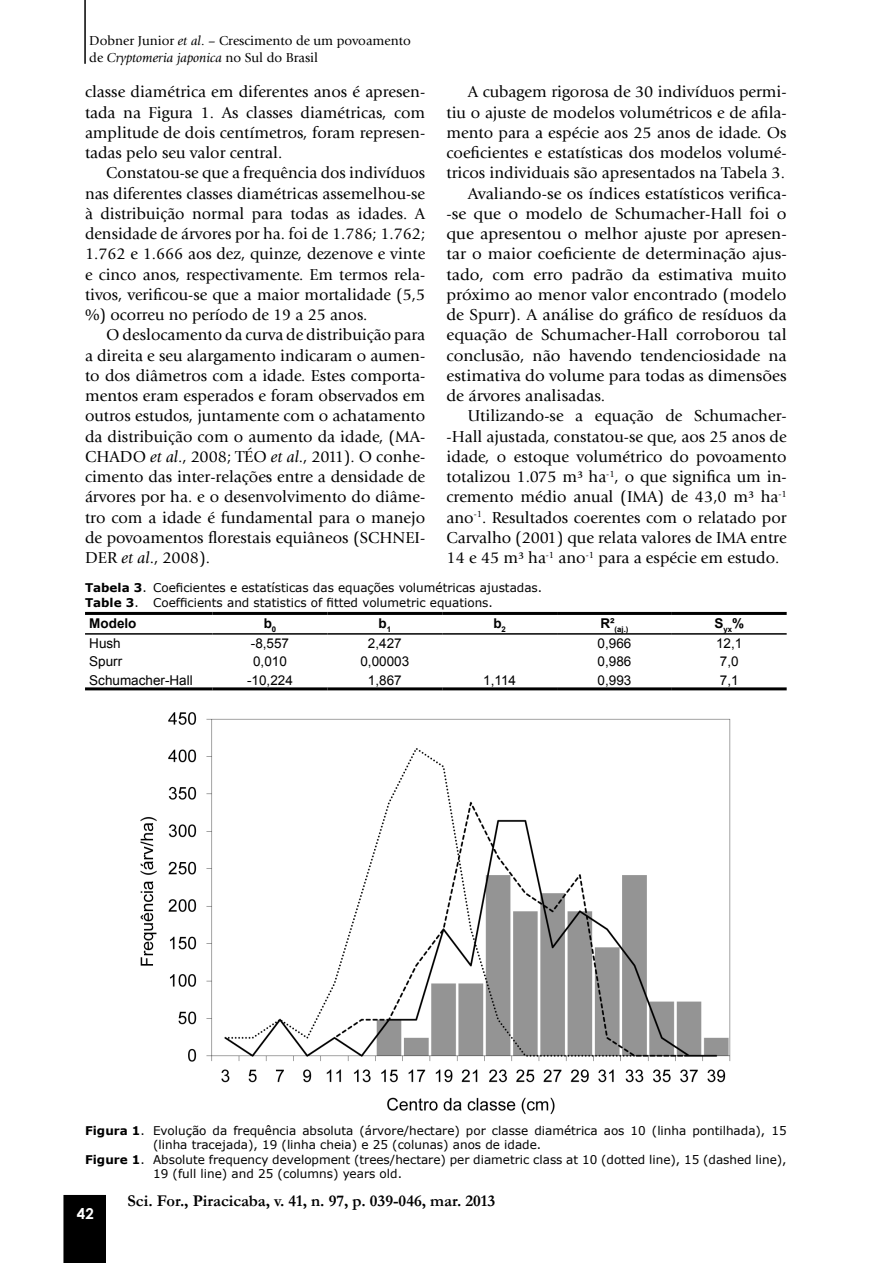
<style>
.page{position:relative;width:893px;height:1263px;background:#fff}
.page>*{position:absolute;margin:0;border:0;box-sizing:border-box;transform-origin:0 0}
.Texto{font:16.5px/20.2px "Giovanni";color:#000;text-align:justify}
.t1{font:700 16.5px "Garamond";color:#000}
.t2{font:700 15px "Century Gothic";color:#fff}
.Texto-Tabela{font:13.5px "Arial";color:#000}
.t3{font:13.5px/16.2px "Giovanni";color:#000}
.Texto-Tabela-2{font:700 13.5px "Arial";color:#000}
.Titulo_Figuras_Tabel{font:12px/14.4px "Verdana";color:#000}
.Texto-Tabela-3{font:700 7.8px "Arial";color:#000}
.s1{font-style:italic}
.s2{font-weight:700}
</style>
<div class="page">
<div style="left:63px;top:1195px;width:43px;height:68px;background:#000"></div>
<hr style="left:84px;top:0;width:2px;height:64px;background:#000">
<img style="left:140px;top:712px;width:591px;height:403px">
<hr style="left:85px;top:612px;width:128px;height:3px;background:#000">
<hr style="left:213px;top:612px;width:114px;height:3px;background:#000">
<hr style="left:327px;top:612px;width:115px;height:3px;background:#000">
<hr style="left:442px;top:612px;width:115px;height:3px;background:#000">
<hr style="left:557px;top:612px;width:115px;height:3px;background:#000">
<hr style="left:672px;top:612px;width:115px;height:3px;background:#000">
<hr style="left:85px;top:687px;width:128px;height:3px;background:#000">
<hr style="left:213px;top:687px;width:114px;height:3px;background:#000">
<hr style="left:327px;top:687px;width:115px;height:3px;background:#000">
<hr style="left:442px;top:687px;width:115px;height:3px;background:#000">
<hr style="left:557px;top:687px;width:115px;height:3px;background:#000">
<hr style="left:672px;top:687px;width:115px;height:3px;background:#000">
<hr style="left:85px;top:633px;width:128px;height:2px;background:#000">
<hr style="left:213px;top:633px;width:114px;height:2px;background:#000">
<hr style="left:327px;top:633px;width:115px;height:2px;background:#000">
<hr style="left:442px;top:633px;width:115px;height:2px;background:#000">
<hr style="left:557px;top:633px;width:115px;height:2px;background:#000">
<hr style="left:672px;top:633px;width:115px;height:2px;background:#000">
<p class="t3" style="left:89px;top:33px;width:323px">Dobner Junior <span class="s1">et al</span>. – Crescimento de um povoamento de <span class="s1">Cryptomeria japonica</span> no Sul do Brasil</p>
<p class="Texto" style="left:85px;top:82px;width:342px">classe diamétrica em diferentes anos é apresen&shy;tada na Figura 1. As classes diamétricas, com amplitude de dois centímetros, foram represen&shy;tadas pelo seu valor central.</p>
<p class="Texto" style="left:85px;top:163px;width:342px;text-indent:21px">Constatou-se que a frequência dos indivíduos nas diferentes classes diamétricas assemelhou-se à distribuição normal para todas as idades. A densidade de árvores por ha. foi de 1.786; 1.762; 1.762 e 1.666 aos dez, quinze, dezenove e vinte e cinco anos, respectivamente. Em termos rela&shy;tivos, verificou-se que a maior mortalidade (5,5 %) ocorreu no período de 19 a 25 anos.</p>
<p class="Texto" style="left:85px;top:325px;width:342px;text-indent:21px">O deslocamento da curva de distribuição para a direita e seu alargamento indicaram o aumen&shy;to dos diâmetros com a idade. Estes comporta&shy;mentos eram esperados e foram observados em outros estudos, juntamente com o achatamento da distribuição com o aumento da idade, (MA-CHADO <span class="s1">et al</span>., 2008; TÉO <span class="s1">et al</span>., 2011). O conhe&shy;cimento das inter-relações entre a densidade de árvores por ha. e o desenvolvimento do diâme&shy;tro com a idade é fundamental para o manejo de povoamentos florestais equiâneos (SCHNEI-DER <span class="s1">et al</span>., 2008).</p>
<p class="Texto" style="left:446px;top:82px;width:342px;text-indent:21px">A cubagem rigorosa de 30 indivíduos permi&shy;tiu o ajuste de modelos volumétricos e de afila&shy;mento para a espécie aos 25 anos de idade. Os coeficientes e estatísticas dos modelos volumé&shy;tricos individuais são apresentados na Tabela 3.</p>
<p class="Texto" style="left:446px;top:183px;width:342px;text-indent:21px">Avaliando-se os índices estatísticos verifica--se que o modelo de Schumacher-Hall foi o que apresentou o melhor ajuste por apresen&shy;tar o maior coeficiente de determinação ajus&shy;tado, com erro padrão da estimativa muito próximo ao menor valor encontrado (modelo de Spurr). A análise do gráfico de resíduos da equação de Schumacher-Hall corroborou tal conclusão, não havendo tendenciosidade na estimativa do volume para todas as dimensões de árvores analisadas.</p>
<p class="Texto" style="left:446px;top:406px;width:342px;text-indent:21px">Utilizando-se a equação de Schumacher--Hall ajustada, constatou-se que, aos 25 anos de idade, o estoque volumétrico do povoamento totalizou 1.075 m³ ha<sup>-1</sup>, o que significa um in&shy;cremento médio anual (IMA) de 43,0 m³ ha<sup>-1 </sup>ano<sup>-1</sup>. Resultados coerentes com o relatado por Carvalho (2001) que relata valores de IMA entre 14 e 45 m³ ha<sup>-1</sup> ano<sup>-1</sup> para a espécie em estudo.</p>
<p class="Titulo_Figuras_Tabel" style="left:85px;top:580px;width:459px"><span class="s2">Tabela 3</span>. Coeficientes e estatísticas das equações volumétricas ajustadas.</p>
<p class="Titulo_Figuras_Tabel" style="left:85px;top:595px;width:409px"><span class="s2">Table 3</span>. Coefficients and statistics of fitted volumetric equations.</p>
<p class="Texto-Tabela-2" style="left:89px;top:614px;width:49px">Modelo</p>
<p class="Texto-Tabela-2" style="left:264px;top:614px;width:14px">b<sub>0</sub></p>
<p class="Texto-Tabela-2" style="left:379px;top:614px;width:14px">b<sub>1</sub></p>
<p class="Texto-Tabela-2" style="left:493px;top:614px;width:14px">b<sub>2</sub></p>
<p class="Texto-Tabela-3" style="left:600px;top:624px;width:30px"><sup>R²</sup>(aj.)</p>
<p class="Texto-Tabela-2" style="left:714px;top:614px;width:31px">S<sub>yx</sub>%</p>
<p class="Texto-Tabela" style="left:89px;top:634px;width:33px">Hush</p>
<p class="Texto-Tabela" style="left:251px;top:634px;width:40px">-8,557</p>
<p class="Texto-Tabela" style="left:368px;top:634px;width:35px">2,427</p>
<p class="Texto-Tabela" style="left:598px;top:634px;width:35px">0,966</p>
<p class="Texto-Tabela" style="left:716px;top:634px;width:28px">12,1</p>
<p class="Texto-Tabela" style="left:89px;top:653px;width:35px">Spurr</p>
<p class="Texto-Tabela" style="left:253px;top:653px;width:35px">0,010</p>
<p class="Texto-Tabela" style="left:360px;top:653px;width:50px">0,00003</p>
<p class="Texto-Tabela" style="left:598px;top:653px;width:35px">0,986</p>
<p class="Texto-Tabela" style="left:720px;top:653px;width:20px">7,0</p>
<p class="Texto-Tabela" style="left:89px;top:671px;width:105px">Schumacher-Hall</p>
<p class="Texto-Tabela" style="left:247px;top:671px;width:47px">-10,224</p>
<p class="Texto-Tabela" style="left:368px;top:671px;width:35px">1,867</p>
<p class="Texto-Tabela" style="left:483px;top:671px;width:34px">1,114</p>
<p class="Texto-Tabela" style="left:598px;top:671px;width:35px">0,993</p>
<p class="Texto-Tabela" style="left:720px;top:671px;width:20px">7,1</p>
<p class="Titulo_Figuras_Tabel" style="left:153px;top:1123px;width:635px;text-indent:-68px"><span class="s2">Figura 1</span>. Evolução da frequência absoluta (árvore/hectare) por classe diamétrica aos 10 (linha pontilhada), 15 (linha tracejada), 19 (linha cheia) e 25 (colunas) anos de idade.</p>
<p class="Titulo_Figuras_Tabel" style="left:153px;top:1152px;width:635px;text-indent:-68px"><span class="s2">Figure 1</span>. Absolute frequency development (trees/hectare) per diametric class at 10 (dotted line), 15 (dashed line),<br>19 (full line) and 25 (columns) years old.</p>
<p class="t2" style="left:77px;top:1202px;width:18px">42</p>
<p class="t1" style="left:128px;top:1189px;width:369px">Sci. For., Piracicaba, v. 41, n. 97, p. 039-046, mar. 2013</p>
</div>
